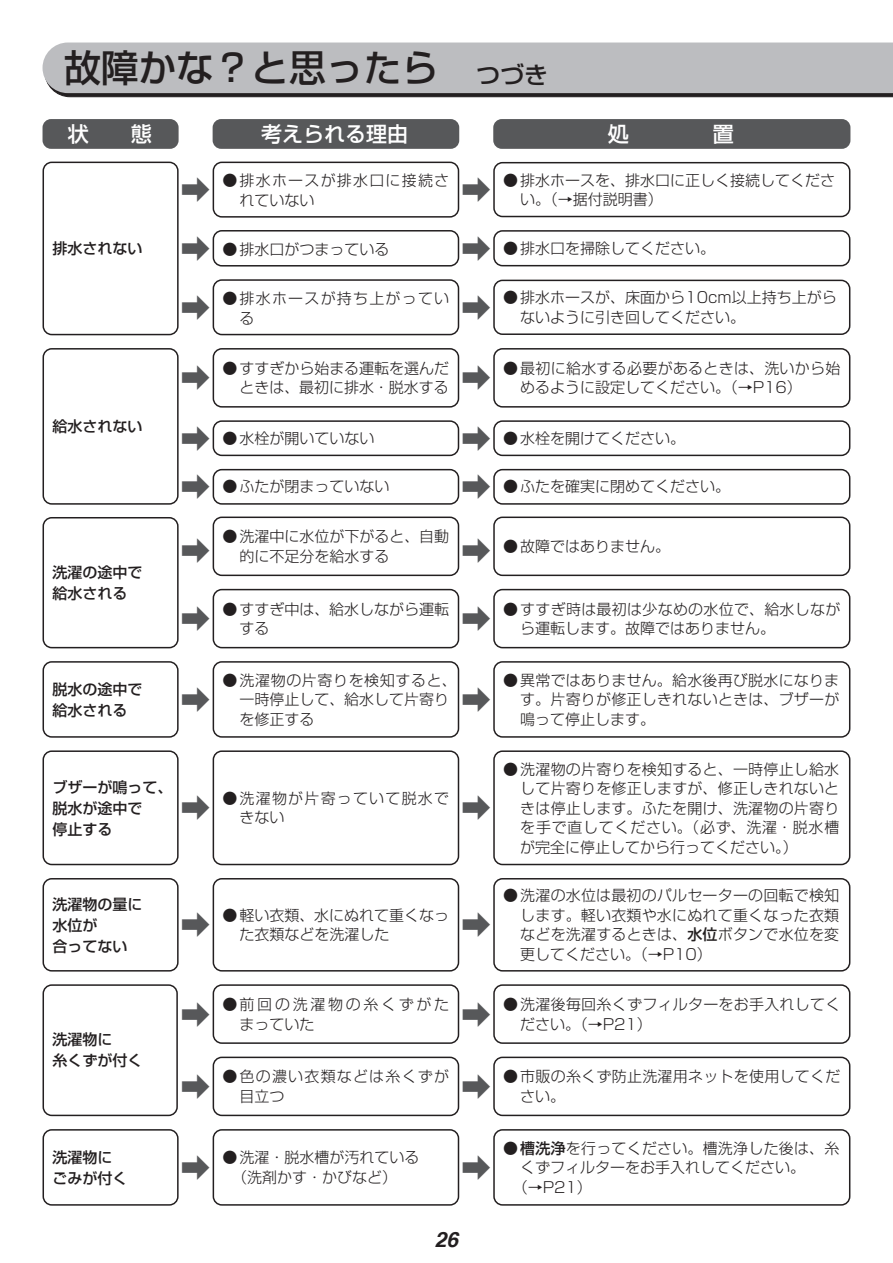
<style>
.page{position:relative;width:893px;height:1263px;background:#fff}
.page>*{position:absolute;margin:0;border:0;box-sizing:border-box;transform-origin:0 0}
.L1_title{font:500 37.5px "Shin Go Pro";color:#231f20}
.t1{font:300 30px "Shin Go Pro";color:#57585a}
.Trouble_Head{font:500 21px "Shin Go Pro";color:#fff}
.t2{font:italic 700 21px "Helvetica cyr";color:#231f20}
.Trouble_Bull_continu{font:300 15px/19.5px "Shin Go Pro";color:#231f20}
.Trouble_Title{font:500 15px/21px "Shin Go Pro";color:#231f20}
.Trouble_Bull_continu-2{font:300 15px/19.5px "Shin Go Pro";letter-spacing:.08em;color:#231f20}
.Trouble_Bull_continu-3{font:300 15px "Shin Go Pro";letter-spacing:.02em;color:#231f20}
.Trouble_Bull_continu-4{font:300 15px/19.5px "Shin Go Pro";letter-spacing:.18em;color:#231f20}
.s1{font-size:24px}
.s2{font-weight:500}
</style>
<div class="page">
<svg style="left:43px;top:43px;width:850px;height:54px;background:#b1b2b5"></svg>
<div style="left:43px;top:878px;width:136px;height:93px;border:2px solid #231f20;border-radius:9px"></div>
<div style="left:213px;top:878px;width:246px;height:93px;border:2px solid #231f20;border-radius:9px"></div>
<div style="left:493px;top:878px;width:357px;height:93px;border:2px solid #231f20;border-radius:9px"></div>
<div style="left:43px;top:750px;width:136px;height:115px;border:2px solid #231f20;border-radius:9px"></div>
<div style="left:213px;top:750px;width:246px;height:115px;border:2px solid #231f20;border-radius:9px"></div>
<div style="left:493px;top:750px;width:357px;height:115px;border:2px solid #231f20;border-radius:9px"></div>
<div style="left:43px;top:661px;width:136px;height:77px;border:2px solid #231f20;border-radius:9px"></div>
<div style="left:213px;top:661px;width:246px;height:77px;border:2px solid #231f20;border-radius:9px"></div>
<div style="left:493px;top:661px;width:357px;height:77px;border:2px solid #231f20;border-radius:9px"></div>
<div style="left:43px;top:1129px;width:136px;height:77px;border:2px solid #231f20;border-radius:9px"></div>
<div style="left:213px;top:1129px;width:246px;height:77px;border:2px solid #231f20;border-radius:9px"></div>
<div style="left:493px;top:1129px;width:357px;height:77px;border:2px solid #231f20;border-radius:9px"></div>
<div style="left:43px;top:984px;width:135px;height:132px;border:2px solid #231f20;border-radius:9px"></div>
<div style="left:213px;top:984px;width:246px;height:60px;border:2px solid #231f20;border-radius:9px"></div>
<div style="left:213px;top:1056px;width:246px;height:60px;border:2px solid #231f20;border-radius:9px"></div>
<div style="left:493px;top:984px;width:357px;height:60px;border:2px solid #231f20;border-radius:9px"></div>
<div style="left:493px;top:1056px;width:357px;height:60px;border:2px solid #231f20;border-radius:9px"></div>
<div style="left:43px;top:517px;width:136px;height:131px;border:2px solid #231f20;border-radius:9px"></div>
<div style="left:213px;top:516px;width:246px;height:60px;border:2px solid #231f20;border-radius:9px"></div>
<div style="left:493px;top:516px;width:357px;height:60px;border:2px solid #231f20;border-radius:9px"></div>
<div style="left:213px;top:589px;width:246px;height:59px;border:2px solid #231f20;border-radius:9px"></div>
<div style="left:493px;top:589px;width:357px;height:59px;border:2px solid #231f20;border-radius:9px"></div>
<div style="left:43px;top:119px;width:136px;height:30px;background:#57585a;border-radius:9px"></div>
<div style="left:213px;top:119px;width:246px;height:30px;background:#57585a;border-radius:9px"></div>
<div style="left:493px;top:119px;width:357px;height:30px;background:#57585a;border-radius:9px"></div>
<div style="left:43px;top:348px;width:136px;height:157px;border:2px solid #231f20;border-radius:9px"></div>
<div style="left:213px;top:469px;width:246px;height:36px;border:2px solid #231f20;border-radius:9px"></div>
<div style="left:493px;top:469px;width:357px;height:36px;border:2px solid #231f20;border-radius:9px"></div>
<div style="left:213px;top:348px;width:246px;height:60px;border:2px solid #231f20;border-radius:9px"></div>
<div style="left:493px;top:348px;width:357px;height:60px;border:2px solid #231f20;border-radius:9px"></div>
<div style="left:213px;top:420px;width:246px;height:36px;border:2px solid #231f20;border-radius:9px"></div>
<div style="left:493px;top:420px;width:357px;height:36px;border:2px solid #231f20;border-radius:9px"></div>
<div style="left:43px;top:162px;width:136px;height:173px;border:2px solid #231f20;border-radius:9px"></div>
<div style="left:213px;top:162px;width:246px;height:56px;border:2px solid #231f20;border-radius:9px"></div>
<div style="left:493px;top:162px;width:357px;height:55px;border:2px solid #231f20;border-radius:9px"></div>
<div style="left:213px;top:230px;width:246px;height:37px;border:2px solid #231f20;border-radius:9px"></div>
<div style="left:493px;top:230px;width:357px;height:36px;border:2px solid #231f20;border-radius:9px"></div>
<div style="left:213px;top:279px;width:246px;height:56px;border:2px solid #231f20;border-radius:9px"></div>
<div style="left:493px;top:280px;width:357px;height:55px;border:2px solid #231f20;border-radius:9px"></div>
<p class="L1_title" style="left:64px;top:37px;width:486px">故障かな？と思ったら　<span class="s1">つづき</span></p>
<p class="Trouble_Head" style="left:68px;top:117px;width:85px">状　　態</p>
<p class="Trouble_Head" style="left:261px;top:117px;width:148px">考えられる理由</p>
<p class="Trouble_Head" style="left:608px;top:117px;width:127px">処　　　　置</p>
<p class="Trouble_Title" style="left:53px;top:236px;width:91px">排水されない</p>
<p class="Trouble_Title" style="left:53px;top:414px;width:91px">給水されない</p>
<p class="Trouble_Title" style="left:53px;top:560px;width:91px">洗濯の途中で給水される</p>
<p class="Trouble_Bull_continu-2" style="left:240px;top:169px;width:211px;text-indent:-17px">●排水ホースが排水口に接続されていない</p>
<p class="Trouble_Bull_continu" style="left:503px;top:168px;width:334px">●排水ホースを、排水口に正しく接続してくださ</p>
<p class="t1" style="left:181px;top:165px;width:31px">➡</p>
<p class="t1" style="left:461px;top:165px;width:31px">➡</p>
<p class="Trouble_Bull_continu" style="left:520px;top:188px;width:144px">い。（→据付説明書）</p>
<p class="t1" style="left:181px;top:224px;width:31px">➡</p>
<p class="Trouble_Bull_continu" style="left:223px;top:237px;width:169px">●排水口がつまっている</p>
<p class="t1" style="left:461px;top:224px;width:31px">➡</p>
<p class="Trouble_Bull_continu" style="left:503px;top:237px;width:214px">●排水口を掃除してください。</p>
<p class="Trouble_Bull_continu-2" style="left:240px;top:287px;width:211px;text-indent:-17px">●排水ホースが持ち上がっている</p>
<p class="Trouble_Bull_continu" style="left:503px;top:286px;width:335px">●排水ホースが、床面から10cm以上持ち上がら</p>
<p class="t1" style="left:181px;top:283px;width:31px">➡</p>
<p class="t1" style="left:461px;top:283px;width:31px">➡</p>
<p class="Trouble_Bull_continu" style="left:520px;top:305px;width:226px">ないように引き回してください。</p>
<p class="Trouble_Bull_continu" style="left:223px;top:356px;width:228px;text-align:right">●すすぎから始まる運転を選んだときは、最初に排水・脱水する</p>
<p class="Trouble_Bull_continu-3" style="left:503px;top:356px;width:339px">●最初に給水する必要があるときは、洗いから始</p>
<p class="t1" style="left:181px;top:353px;width:31px">➡</p>
<p class="t1" style="left:461px;top:353px;width:31px">➡</p>
<p class="Trouble_Bull_continu" style="left:520px;top:376px;width:283px">めるように設定してください。（→P16）</p>
<p class="t1" style="left:181px;top:414px;width:31px">➡</p>
<p class="Trouble_Bull_continu" style="left:223px;top:427px;width:154px">●水栓が開いていない</p>
<p class="t1" style="left:461px;top:414px;width:31px">➡</p>
<p class="Trouble_Bull_continu" style="left:503px;top:427px;width:184px">●水栓を開けてください。</p>
<p class="t1" style="left:461px;top:462px;width:31px">➡</p>
<p class="t1" style="left:181px;top:462px;width:31px">➡</p>
<p class="Trouble_Bull_continu" style="left:223px;top:475px;width:169px">●ふたが閉まっていない</p>
<p class="Trouble_Bull_continu" style="left:503px;top:475px;width:229px">●ふたを確実に閉めてください。</p>
<p class="Trouble_Bull_continu" style="left:240px;top:525px;width:211px;text-indent:-17px">●洗濯中に水位が下がると、自動的に不足分を給水する</p>
<p class="t1" style="left:181px;top:526px;width:31px">➡</p>
<p class="t1" style="left:461px;top:526px;width:31px">➡</p>
<p class="Trouble_Bull_continu" style="left:503px;top:535px;width:169px">●故障ではありません。</p>
<p class="Trouble_Bull_continu" style="left:240px;top:597px;width:211px;text-indent:-17px">●すすぎ中は、給水しながら運転する</p>
<p class="Trouble_Bull_continu-3" style="left:503px;top:596px;width:339px">●すすぎ時は最初は少なめの水位で、給水しなが</p>
<p class="t1" style="left:181px;top:594px;width:31px">➡</p>
<p class="t1" style="left:461px;top:594px;width:31px">➡</p>
<p class="Trouble_Bull_continu" style="left:520px;top:617px;width:256px">ら運転します。故障ではありません。</p>
<p class="Trouble_Title" style="left:53px;top:677px;width:91px">脱水の途中で給水される</p>
<p class="Trouble_Bull_continu" style="left:240px;top:668px;width:219px;text-indent:-17px">●洗濯物の片寄りを検知すると、一時停止して、給水して片寄りを修正する</p>
<p class="Trouble_Bull_continu" style="left:503px;top:668px;width:338px;text-align:right">●異常ではありません。給水後再び脱水になります。片寄りが修正しきれないときは、ブザーが</p>
<p class="t1" style="left:181px;top:675px;width:31px">➡</p>
<p class="t1" style="left:461px;top:675px;width:31px">➡</p>
<p class="Trouble_Bull_continu" style="left:520px;top:707px;width:136px">鳴って停止します。</p>
<p class="Trouble_Title" style="left:53px;top:774px;width:121px">ブザーが鳴って、脱水が途中で<br>停止する</p>
<p class="Trouble_Bull_continu-2" style="left:240px;top:786px;width:211px;text-indent:-17px">●洗濯物が片寄っていて脱水できない</p>
<p class="t1" style="left:181px;top:783px;width:31px">➡</p>
<p class="t1" style="left:461px;top:783px;width:31px">➡</p>
<p class="Trouble_Title" style="left:53px;top:891px;width:91px">洗濯物の量に水位が<br>合ってない</p>
<p class="Trouble_Bull_continu" style="left:240px;top:903px;width:211px;text-indent:-17px">●軽い衣類、水にぬれて重くなった衣類などを洗濯した</p>
<p class="t1" style="left:181px;top:900px;width:32px">➡</p>
<p class="t1" style="left:461px;top:900px;width:31px">➡</p>
<p class="Trouble_Bull_continu" style="left:520px;top:757px;width:321px;text-align:justify;text-indent:-17px">●洗濯物の片寄りを検知すると、一時停止し給水して片寄りを修正しますが、修正しきれないときは停止します。ふたを開け、洗濯物の片寄りを手で直してください。（必ず、洗濯・脱水槽が完全に停止してから行ってください。）</p>
<p class="Trouble_Bull_continu" style="left:520px;top:884px;width:320px;text-align:justify;text-indent:-17px">●洗濯の水位は最初のパルセーターの回転で検知します。軽い衣類や水にぬれて重くなった衣類などを洗濯するときは、<span class="s2">水位</span>ボタンで水位を変更してください。（→P10）</p>
<p class="Trouble_Title" style="left:53px;top:1027px;width:91px">洗濯物に<br>糸くずが付く</p>
<p class="t1" style="left:181px;top:989px;width:31px">➡</p>
<p class="t1" style="left:181px;top:1062px;width:31px">➡</p>
<p class="Trouble_Bull_continu-4" style="left:240px;top:993px;width:211px;text-indent:-17px">●前回の洗濯物の糸くずがたまっていた</p>
<p class="Trouble_Bull_continu-2" style="left:240px;top:1065px;width:211px;text-indent:-17px">●色の濃い衣類などは糸くずが目立つ</p>
<p class="t1" style="left:461px;top:989px;width:31px">➡</p>
<p class="t1" style="left:461px;top:1062px;width:31px">➡</p>
<p class="Trouble_Bull_continu" style="left:520px;top:993px;width:322px;text-indent:-17px">●洗濯後毎回糸くずフィルターをお手入れしてください。（→P21）</p>
<p class="Trouble_Bull_continu" style="left:520px;top:1065px;width:322px;text-indent:-17px">●市販の糸くず防止洗濯用ネットを使用してください。</p>
<p class="Trouble_Title" style="left:53px;top:1144px;width:76px">洗濯物にごみが付く</p>
<p class="Trouble_Bull_continu" style="left:223px;top:1146px;width:199px">●洗濯・脱水槽が汚れている</p>
<p class="t1" style="left:181px;top:1143px;width:31px">➡</p>
<p class="t1" style="left:461px;top:1143px;width:31px">➡</p>
<p class="Trouble_Bull_continu" style="left:232px;top:1165px;width:167px">（洗剤かす・かびなど）</p>
<p class="Trouble_Bull_continu" style="left:520px;top:1136px;width:321px;text-indent:-17px">●<span class="s2">槽洗浄</span>を行ってください。槽洗浄した後は、糸くずフィルターをお手入れしてください。</p>
<p class="Trouble_Bull_continu" style="left:513px;top:1175px;width:81px">（→P21）</p>
<h3 class="t2" style="left:435px;top:1228px;width:25px">26</h3>
</div>
